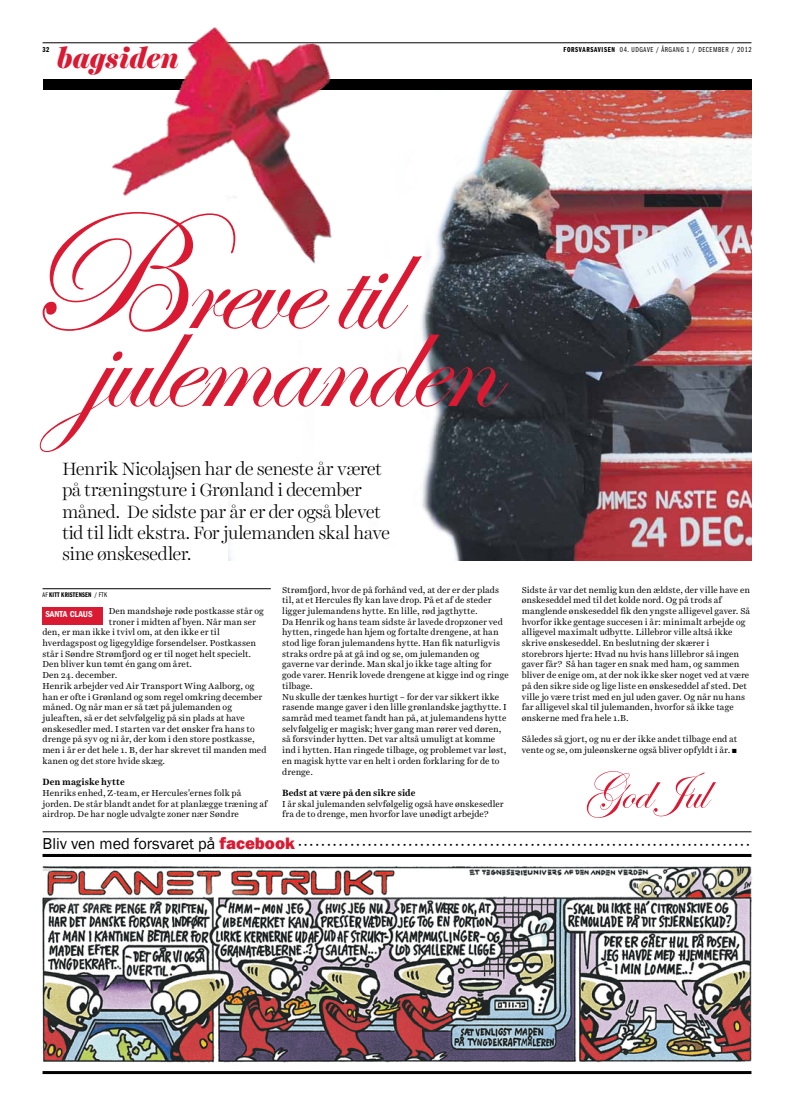
<style>
.page{position:relative;width:794px;height:1120px;background:#fff}
.page>*{position:absolute;margin:0;border:0;box-sizing:border-box;transform-origin:0 0}
.t1{font:143px "Edwardian Script ITC";letter-spacing:-.03em;color:#da1a32}
.t2{font:51px "Edwardian Script ITC";letter-spacing:-.03em;color:#da1a32}
.t3{font:italic 900 28px "Harriet Display";letter-spacing:-.005em;color:#da1a32}
.t4{font:300 18px/21.4px "Harriet Display";letter-spacing:-.015em;color:#000}
.t5{font:16.2px "Franklin Gothic";color:#000}
.t6{font:700 9.2px "Harriet Text";letter-spacing:.005em;color:#000}
.t7{font:9px "ITC Franklin Gothic Std Dm Cd";color:#fff}
.t8{font:8.8px/10.7px "Harriet Text";letter-spacing:.005em;color:#000}
.t9{font:7.5px "ITC Franklin Gothic Std Bk Cp";letter-spacing:.08em;color:#000}
.t10{font:7.5px "ITC Franklin Gothic Std Dm Cp";color:#000}
.t11{font:7px "ITC Franklin Gothic Std Dm Cp";letter-spacing:.025em;color:#000}
.s1{font-family:"ITC Franklin Gothic Std Dm Cp"}
.s2{font-size:175px}
.s3{font-family:"ITC Franklin Gothic Std Bk Cp"}
.s4{font-weight:800;font-size:17px;color:#da1a32}
</style>
<div class="page">
<hr style="left:43px;top:588px;width:228px;height:1px;background:#000">
<img style="left:229px;top:89px;width:522px;height:471px">
<div style="left:43px;top:79px;width:708px;height:10px;background:#000"></div>
<hr style="left:43px;top:43px;width:708px;height:1px;background:#000">
<hr style="left:43px;top:1071px;width:708px;height:3px;background:#000">
<hr style="left:43px;top:831px;width:708px;height:1px;background:#000">
<div style="left:43px;top:854px;width:708px;height:5px;background:#000"></div>
<img style="left:42px;top:857px;width:710px;height:206px">
<div style="left:43px;top:607px;width:60px;height:17px;background:#da1a32"></div>
<img style="left:42px;top:27px;width:352px;height:249px">
<p class="t10" style="left:43px;top:45px;width:8px">32</p>
<h3 class="t3" style="left:57px;top:39px;width:124px">bagsiden</h3>
<p class="t9" style="left:563px;top:45px;width:189px"><span class="s1">FORSVARSAVISEN</span> 04. UDGAVE / ÅRGANG 1 / DECEMBER / 2012</p>
<h1 class="t1" style="left:23px;top:205px;width:374px"><span class="s2">B</span>reve til</h1>
<h1 class="t1" style="left:86px;top:283px;width:410px">julemanden</h1>
<h3 class="t4" style="left:62px;top:458px;width:329px">Henrik Nicolajsen har de seneste år været på træningsture i Grønland i december måned. De sidste par år er der også blevet tid til lidt ekstra. For julemanden skal have sine ønskesedler.</h3>
<p class="t11" style="left:43px;top:590px;width:60px"><span class="s3">AF</span> KITT KRISTENSEN <span class="s3">/ FTK</span></p>
<p class="t8" style="left:109px;top:605px;width:156px">Den mandshøje røde postkasse står og</p>
<p class="t8" style="left:109px;top:616px;width:149px">troner i midten af byen. Når man ser</p>
<p class="t8" style="left:43px;top:627px;width:179px">den, er man ikke i tvivl om, at den ikke er til</p>
<p class="t8" style="left:43px;top:637px;width:215px">hverdagspost og ligegyldige forsendelser. Postkassen</p>
<p class="t8" style="left:43px;top:648px;width:210px">står i Søndre Strømfjord og er til noget helt specielt.</p>
<p class="t8" style="left:43px;top:659px;width:151px">Den bliver kun tømt én gang om året.</p>
<p class="t8" style="left:43px;top:670px;width:76px">Den 24. december.</p>
<p class="t8" style="left:43px;top:680px;width:213px">Henrik arbejder ved Air Transport Wing Aalborg, og</p>
<p class="t8" style="left:43px;top:691px;width:221px">han er ofte i Grønland og som regel omkring december</p>
<p class="t8" style="left:43px;top:702px;width:191px">måned. Og når man er så tæt på julemanden og</p>
<p class="t8" style="left:43px;top:712px;width:204px">juleaften, så er det selvfølgelig på sin plads at have</p>
<p class="t8" style="left:43px;top:723px;width:214px">ønskesedler med. I starten var det ønsker fra hans to</p>
<p class="t8" style="left:43px;top:734px;width:214px">drenge på syv og ni år, der kom i den store postkasse,</p>
<p class="t8" style="left:43px;top:744px;width:225px">men i år er det hele 1. B, der har skrevet til manden med</p>
<p class="t8" style="left:43px;top:755px;width:124px">kanen og det store hvide skæg.</p>
<p class="t6" style="left:43px;top:775px;width:84px">Den magiske hytte</p>
<p class="t8" style="left:43px;top:787px;width:227px">Henriks enhed, Z-team, er Hercules’ernes folk på jorden. De står blandt andet for at planlægge træning af airdrop. De har nogle udvalgte zoner nær Søndre</p>
<p class="t7" style="left:45px;top:608px;width:6px">SANTA</p>
<p class="t7" style="left:70px;top:608px;width:24px">CLAUS</p>
<p class="t8" style="left:282px;top:584px;width:228px">Strømfjord, hvor de på forhånd ved, at der er der plads til, at et Hercules fly kan lave drop. På et af de steder ligger julemandens hytte. En lille, rød jagthytte.<br>Da Henrik og hans team sidste år lavede dropzoner ved hytten, ringede han hjem og fortalte drengene, at han stod lige foran julemandens hytte. Han fik naturligvis straks ordre på at gå ind og se, om julemanden og gaverne var derinde. Man skal jo ikke tage alting for gode varer. Henrik lovede drengene at kigge ind og ringe tilbage.<br>Nu skulle der tænkes hurtigt – for der var sikkert ikke rasende mange gaver i den lille grønlandske jagthytte. I samråd med teamet fandt han på, at julemandens hytte selvfølgelig er magisk; hver gang man rører ved døren, så forsvinder hytten. Det var altså umuligt at komme ind i hytten. Han ringede tilbage, og problemet var løst, en magisk hytte var en helt i orden forklaring for de to drenge.</p>
<p class="t6" style="left:282px;top:786px;width:135px">Bedst at være på den sikre side</p>
<p class="t8" style="left:282px;top:798px;width:223px">I år skal julemanden selvfølgelig også have ønskesedler fra de to drenge, men hvorfor lave unødigt arbejde?</p>
<p class="t8" style="left:522px;top:584px;width:230px">Sidste år var det nemlig kun den ældste, der ville have en ønskeseddel med til det kolde nord. Og på trods af manglende ønskeseddel fik den yngste alligevel gaver. Så hvorfor ikke gentage succesen i år: minimalt arbejde og alligevel maximalt udbytte. Lillebror ville altså ikke skrive ønskeseddel. En beslutning der skærer i storebrors hjerte: Hvad nu hvis hans lillebror så ingen gaver får? Så han tager en snak med ham, og sammen bliver de enige om, at der nok ikke sker noget ved at være på den sikre side og lige liste en ønskeseddel af sted. Det ville jo være trist med en jul uden gaver. Og når nu hans far alligevel skal til julemanden, hvorfor så ikke tage ønskerne med fra hele 1.B.</p>
<p class="t8" style="left:522px;top:734px;width:217px">Således så gjort, og nu er der ikke andet tilbage end at vente og se, om juleønskerne også bliver opfyldt i år. ■</p>
<h2 class="t2" style="left:584px;top:764px;width:124px">God Jul</h2>
<h3 class="t5" style="left:43px;top:833px;width:707px">Bliv ven med forsvaret på<span class="s4">facebook</span>··············································································</h3>
</div>
